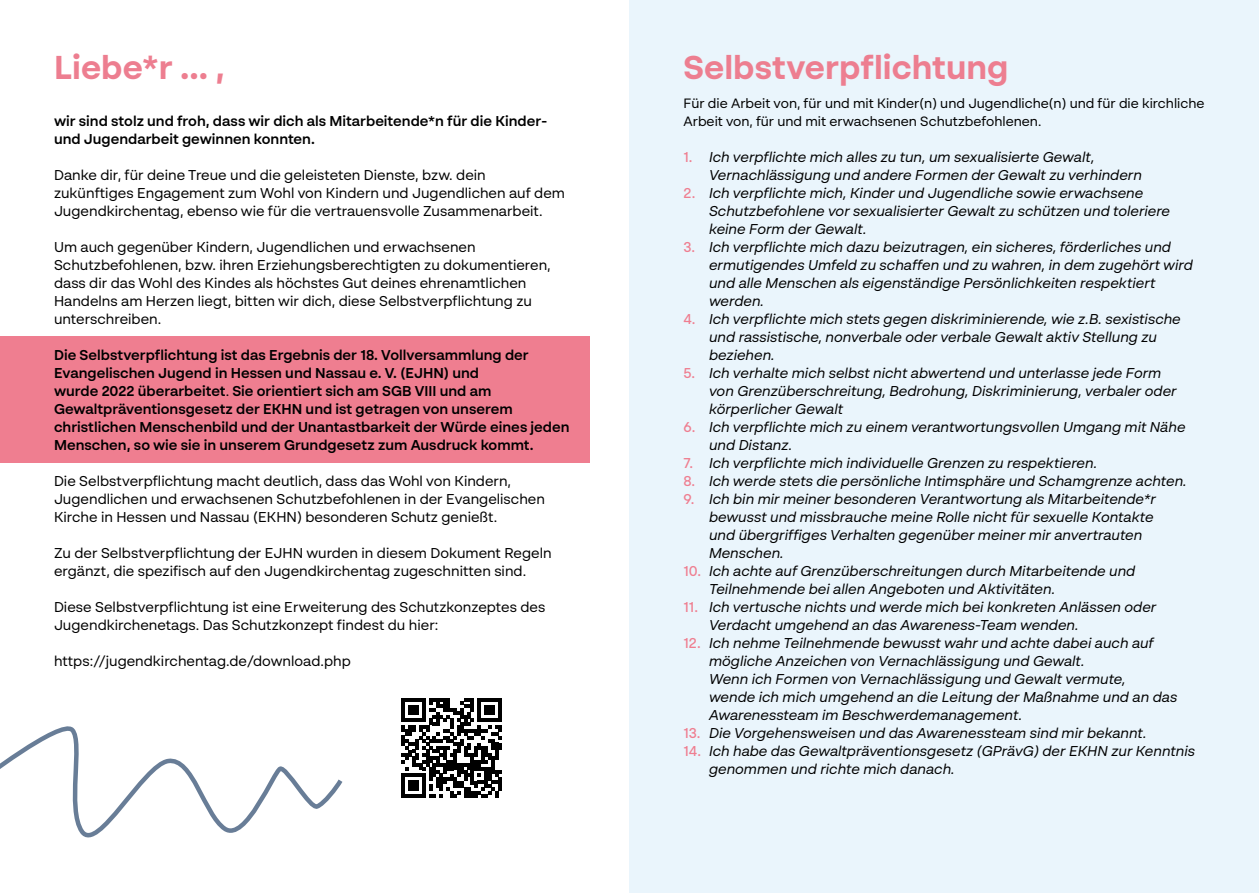
<style>
.page{position:relative;width:1259px;height:893px;background:#fff}
.page>*{position:absolute;margin:0;border:0;box-sizing:border-box;transform-origin:0 0}
.t1{font:700 33px "BR Sonoma";color:#ed7e90}
.t2{font:italic 14.25px/18px "BR Sonoma";color:#000}
.t3{font:14.25px/18px "BR Sonoma";color:#000}
.t4{font:600 14.25px/18px "BR Sonoma";color:#000}
.t5{font:13.5px/18px "BR Sonoma";color:#000}
.s1{font-weight:400}
.s2{font-weight:500;font-style:normal;color:#ef7e90}
</style>
<div class="page">
<div style="left:0;top:337px;width:589px;height:126px;background:#ef7e90"></div>
<div style="left:629px;top:0;width:630px;height:893px;background:#eaf5fc"></div>
<svg style="left:0;top:726px;width:343px;height:112px"></svg>
<svg style="left:402px;top:698px;width:100px;height:100px"></svg>
<hr style="left:498px;top:777px;width:4px;height:14px;background:#000">
<h1 class="t1" style="left:54px;top:47px;width:172px">Liebe*r ... ,</h1>
<p class="t4" style="left:54px;top:112px;width:494px">wir sind stolz und froh, dass wir dich als Mitarbeitende*n für die Kinder&shy;und Jugendarbeit gewinnen konnten.</p>
<p class="t3" style="left:54px;top:166px;width:512px">Danke dir, für deine Treue und die geleisteten Dienste, bzw. dein zukünftiges Engagement zum Wohl von Kindern und Jugendlichen auf dem<br>Jugendkirchentag, ebenso wie für die vertrauensvolle Zusammenarbeit.</p>
<p class="t3" style="left:54px;top:238px;width:498px">Um auch gegenüber Kindern, Jugendlichen und erwachsenen Schutzbefohlenen, bzw. ihren Erziehungsberechtigten zu dokumentieren, dass dir das Wohl des Kindes als höchstes Gut deines ehrenamtlichen Handelns am Herzen liegt, bitten wir dich, diese Selbstverpflichtung zu unterschreiben.</p>
<p class="t4" style="left:54px;top:346px;width:517px">Die Selbstverpflichtung ist das Ergebnis der 18. Vollversammlung der Evangelischen Jugend in Hessen und Nassau e. V. (EJHN) und<br>wurde 2022 überarbeitet<span class="s1">.</span> Sie orientiert sich am SGB VIII und am Gewaltpräventionsgesetz der EKHN und ist getragen von unserem christlichen Menschenbild und der Unantastbarkeit der Würde eines jeden Menschen, so wie sie in unserem Grundgesetz zum Ausdruck kommt.</p>
<p class="t3" style="left:54px;top:472px;width:492px">Die Selbstverpflichtung macht deutlich, dass das Wohl von Kindern,<br>Jugendlichen und erwachsenen Schutzbefohlenen in der Evangelischen<br>Kirche in Hessen und Nassau (EKHN) besonderen Schutz genießt.</p>
<p class="t3" style="left:54px;top:544px;width:499px">Zu der Selbstverpflichtung der EJHN wurden in diesem Dokument Regeln ergänzt, die spezifisch auf den Jugendkirchentag zugeschnitten sind.</p>
<p class="t3" style="left:54px;top:598px;width:493px">Diese Selbstverpflichtung ist eine Erweiterung des Schutzkonzeptes des<br>Jugendkirchenetags. Das Schutzkonzept findest du hier:</p>
<p class="t3" style="left:54px;top:652px;width:298px">https://jugendkirchentag.de/download.php</p>
<h1 class="t1" style="left:683px;top:47px;width:326px">Selbstverpflichtung</h1>
<p class="t5" style="left:683px;top:94px;width:522px">Für die Arbeit von, für und mit Kinder(n) und Jugendliche(n) und für die kirchliche<br>Arbeit von, für und mit erwachsenen Schutzbefohlenen.</p>
<p class="t2" style="left:709px;top:148px;width:434px;text-indent:-26px"><span class="s2">1.</span> Ich verpflichte mich alles zu tun, um sexualisierte Gewalt,<br>Vernachlässigung und andere Formen der Gewalt zu verhindern</p>
<p class="t2" style="left:709px;top:184px;width:462px;text-indent:-26px"><span class="s2">2.</span> Ich verpflichte mich, Kinder und Jugendliche sowie erwachsene<br>Schutzbefohlene vor sexualisierter Gewalt zu schützen und toleriere keine Form der Gewalt.</p>
<p class="t2" style="left:709px;top:238px;width:485px;text-indent:-26px"><span class="s2">3.</span> Ich verpflichte mich dazu beizutragen, ein sicheres, förderliches und ermutigendes Umfeld zu schaffen und zu wahren, in dem zugehört wird und alle Menschen als eigenständige Persönlichkeiten respektiert werden.</p>
<p class="t2" style="left:709px;top:310px;width:473px;text-indent:-26px"><span class="s2">4.</span> Ich verpflichte mich stets gegen diskriminierende, wie z.B. sexistische und rassistische, nonverbale oder verbale Gewalt aktiv Stellung zu beziehen.</p>
<p class="t2" style="left:709px;top:364px;width:469px;text-indent:-26px"><span class="s2">5.</span> Ich verhalte mich selbst nicht abwertend und unterlasse jede Form von Grenzüberschreitung, Bedrohung, Diskriminierung, verbaler oder körperlicher Gewalt</p>
<p class="t2" style="left:709px;top:418px;width:478px;text-indent:-26px"><span class="s2">6.</span> Ich verpflichte mich zu einem verantwortungsvollen Umgang mit Nähe und Distanz.</p>
<p class="t2" style="left:683px;top:454px;width:415px"><span class="s2">7.</span> Ich verpflichte mich individuelle Grenzen zu respektieren.</p>
<p class="t2" style="left:683px;top:472px;width:505px"><span class="s2">8.</span> Ich werde stets die persönliche Intimsphäre und Schamgrenze achten.</p>
<p class="t2" style="left:709px;top:490px;width:448px;text-indent:-26px"><span class="s2">9.</span> Ich bin mir meiner besonderen Verantwortung als Mitarbeitende*r bewusst und missbrauche meine Rolle nicht für sexuelle Kontakte und übergriffiges Verhalten gegenüber meiner mir anvertrauten Menschen.</p>
<p class="t2" style="left:709px;top:562px;width:428px;text-indent:-26px"><span class="s2">10.</span> Ich achte auf Grenzüberschreitungen durch Mitarbeitende und<br>Teilnehmende bei allen Angeboten und Aktivitäten.</p>
<p class="t2" style="left:709px;top:598px;width:449px;text-indent:-26px"><span class="s2">11.</span> Ich vertusche nichts und werde mich bei konkreten Anlässen oder<br>Verdacht umgehend an das Awareness-Team wenden.</p>
<p class="t2" style="left:709px;top:634px;width:470px;text-indent:-26px"><span class="s2">12.</span> Ich nehme Teilnehmende bewusst wahr und achte dabei auch auf mögliche Anzeichen von Vernachlässigung und Gewalt.<br>Wenn ich Formen von Vernachlässigung und Gewalt vermute,<br>wende ich mich umgehend an die Leitung der Maßnahme und an das Awarenessteam im Beschwerdemanagement.</p>
<p class="t2" style="left:683px;top:724px;width:465px"><span class="s2">13.</span> Die Vorgehensweisen und das Awarenessteam sind mir bekannt.</p>
<p class="t2" style="left:709px;top:742px;width:487px;text-indent:-26px"><span class="s2">14.</span> Ich habe das Gewaltpräventionsgesetz (GPrävG) der EKHN zur Kenntnis genommen und richte mich danach.</p>
</div>
